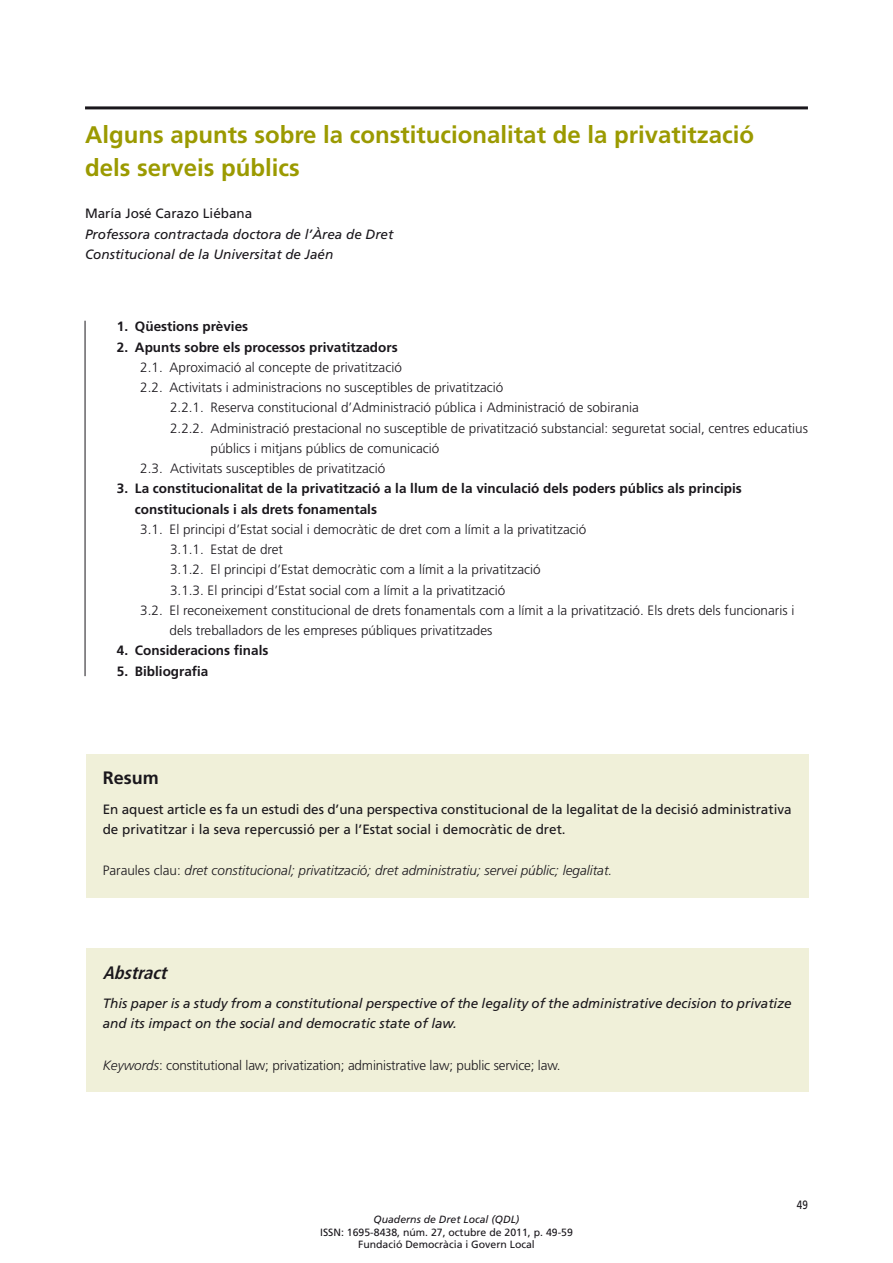
<style>
.page{position:relative;width:893px;height:1263px;background:#fff}
.page>*{position:absolute;margin:0;border:0;box-sizing:border-box;transform-origin:0 0}
.t1{font:700 24px/33px "Frutiger";color:#9b9a01}
.t2{font:italic 700 condensed 18px "Frutiger";color:#1a171c}
.t3{font:700 18px "Frutiger";color:#1a171c}
.t4{font:300 13.5px "Frutiger";color:#1a171c}
.t5{font:italic 13.5px/20.4px "Frutiger";color:#1a171c}
.t6{font:700 13.5px "Frutiger";color:#1a171c}
.t7{font:13.5px/20.2px "Frutiger";color:#1a171c}
.t8{font:italic 300 13.5px "Frutiger";color:#1a171c}
.t9{font:12.15px "Frutiger";color:#1a171c;scale:.82 1}
.t10{font:10.5px/12.6px "Frutiger";color:#1a171c;text-align:center}
.s1{font-style:normal}
.s2{font-style:italic}
</style>
<div class="page">
<hr style="left:85px;top:106px;width:723px;height:3px;background:#1a171c">
<hr style="left:85px;top:321px;width:1px;height:355px;background:#1a171c">
<div style="left:86px;top:754px;width:723px;height:144px;background:#f0f0d9"></div>
<div style="left:86px;top:948px;width:723px;height:144px;background:#f0f0d9"></div>
<p class="t1" style="left:85px;top:119px;width:670px">Alguns apunts sobre la constitucionalitat de la privatització dels serveis públics</p>
<p class="t5" style="left:85px;top:203px;width:310px"><span class="s1">María José Carazo Liébana<br></span>Professora contractada doctora de l’Àrea de Dret<br>Constitucional de la Universitat de Jaén</p>
<p class="t6" style="left:117px;top:319px;width:133px">1. Qüestions prèvies</p>
<p class="t6" style="left:117px;top:339px;width:282px">2. Apunts sobre els processos privatitzadors</p>
<p class="t4" style="left:140px;top:360px;width:263px">2.1. Aproximació al concepte de privatització</p>
<p class="t4" style="left:140px;top:380px;width:365px">2.2. Activitats i administracions no susceptibles de privatització</p>
<p class="t4" style="left:170px;top:400px;width:470px">2.2.1. Reserva constitucional d’Administració pública i Administració de sobirania</p>
<p class="t4" style="left:170px;top:420px;width:639px">2.2.2. Administració prestacional no susceptible de privatització substancial: seguretat social, centres educatius</p>
<p class="t4" style="left:211px;top:441px;width:230px">públics i mitjans públics de comunicació</p>
<p class="t4" style="left:140px;top:461px;width:246px">2.3. Activitats susceptibles de privatització</p>
<p class="t6" style="left:117px;top:481px;width:626px">3. La constitucionalitat de la privatització a la llum de la vinculació dels poders públics als principis</p>
<p class="t6" style="left:135px;top:501px;width:244px">constitucionals i als drets fonamentals</p>
<p class="t4" style="left:140px;top:522px;width:447px">3.1. El principi d’Estat social i democràtic de dret com a límit a la privatització</p>
<p class="t4" style="left:170px;top:542px;width:115px">3.1.1. Estat de dret</p>
<p class="t4" style="left:170px;top:562px;width:372px">3.1.2. El principi d’Estat democràtic com a límit a la privatització</p>
<p class="t4" style="left:170px;top:582px;width:337px">3.1.3. El principi d’Estat social com a límit a la privatització</p>
<p class="t4" style="left:140px;top:603px;width:656px">3.2. El reconeixement constitucional de drets fonamentals com a límit a la privatització. Els drets dels funcionaris i</p>
<p class="t4" style="left:170px;top:623px;width:324px">dels treballadors de les empreses públiques privatitzades</p>
<p class="t6" style="left:117px;top:643px;width:153px">4. Consideracions finals</p>
<p class="t6" style="left:117px;top:663px;width:93px">5. Bibliografia</p>
<p class="t3" style="left:103px;top:767px;width:57px">Resum</p>
<p class="t7" style="left:103px;top:799px;width:690px">En aquest article es fa un estudi des d’una perspectiva constitucional de la legalitat de la decisió administrativa de privatitzar i la seva repercussió per a l’Estat social i democràtic de dret.</p>
<p class="t8" style="left:103px;top:863px;width:511px"><span class="s1">Paraules clau:</span> dret constitucional; privatització; dret administratiu; servei públic; legalitat.</p>
<p class="t2" style="left:103px;top:962px;width:71px">Abstract</p>
<p class="t5" style="left:103px;top:993px;width:690px">This paper is a study from a constitutional perspective of the legality of the administrative decision to privatize and its impact on the social and democratic state of law.</p>
<p class="t4" style="left:103px;top:1057px;width:459px"><span class="s2">Keywords</span>: constitutional law; privatization; administrative law; public service; law.</p>
<p class="t10" style="left:320px;top:1213px;width:254px"><span class="s2">Quaderns de Dret Local (QDL)<br></span>ISSN: 1695-8438, núm. 27, octubre de 2011, p. 49-59<br>Fundació Democràcia i Govern Local</p>
<p class="t9" style="left:797px;top:1198px;width:15px">49</p>
</div>
